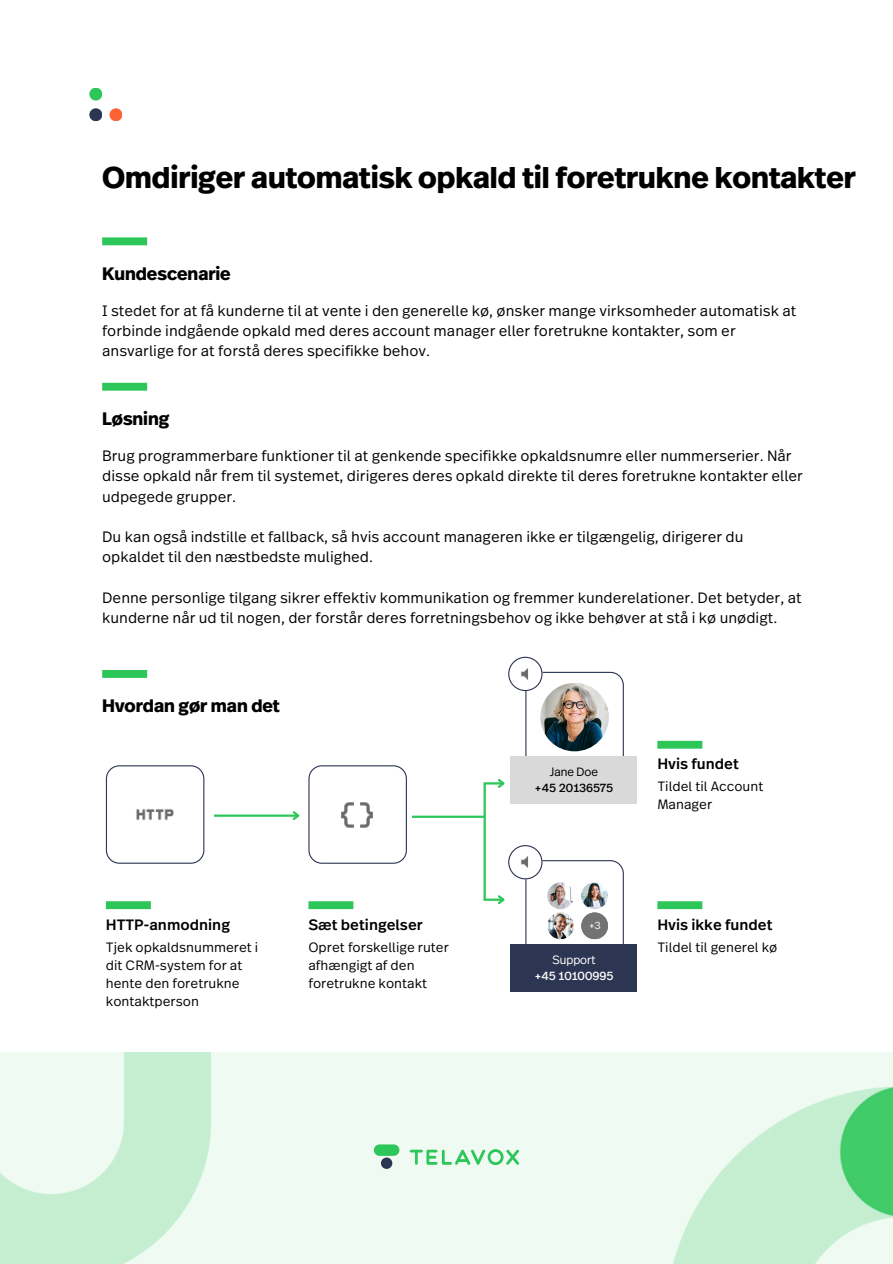
<style>
.page{position:relative;width:893px;height:1264px;background:#fff}
.page>*{position:absolute;margin:0;border:0;box-sizing:border-box;transform-origin:0 0}
.t1{font:700 30px "Real Head Pro";color:#000}
.t2{font:700 18px "Real Head Pro";color:#000}
.t3{font:300 15px/20.2px "Real Text Pro";color:#000}
.t4{font:500 15px "Real Text Pro";color:#000}
.t5{font:300 13.5px/18px "Real Text Pro";color:#000}
.t6{font:12px "Real Head Pro";color:#000}
.t7{font:12px "Real Head Pro";color:#fff}
.t8{font:300 12px "Real Head Pro";color:#000}
.t9{font:300 12px "Real Head Pro";color:#fff}
.t10{font:300 10.5px "Real Head Pro";color:#fff}
</style>
<div class="page">
<div style="left:89px;top:108px;width:13px;height:13px;background:#2c3551;border-radius:50%"></div>
<div style="left:109px;top:108px;width:13px;height:13px;background:#fd6234;border-radius:50%"></div>
<div style="left:89px;top:88px;width:13px;height:13px;background:#2dc659;border-radius:50%"></div>
<div style="left:102px;top:237px;width:45px;height:8px;background:#2dc659"></div>
<div style="left:102px;top:383px;width:45px;height:7px;background:#2dc659"></div>
<div style="left:0;top:1052px;width:892px;height:211px;background:#effbf2"></div>
<img style="left:0;top:1052px;width:210px;height:211px">
<img style="left:673px;top:1086px;width:219px;height:177px">
<svg style="left:410px;top:1149px;width:109px;height:15px"></svg>
<div style="left:381px;top:1157px;width:11px;height:11px;background:#2c3551;border-radius:50%"></div>
<div style="left:374px;top:1144px;width:25px;height:11px;background:#2dc659;border-radius:6px"></div>
<div style="left:102px;top:670px;width:45px;height:8px;background:#2dc659"></div>
<div style="left:106px;top:901px;width:45px;height:8px;background:#2dc659"></div>
<div style="left:308px;top:901px;width:45px;height:8px;background:#2dc659"></div>
<div style="left:657px;top:901px;width:45px;height:8px;background:#2dc659"></div>
<div style="left:657px;top:740px;width:45px;height:8px;background:#2dc659"></div>
<hr style="left:214px;top:814px;width:84px;height:2px;background:#2dc659">
<svg style="left:290px;top:811px;width:10px;height:9px"></svg>
<hr style="left:483px;top:782px;width:20px;height:2px;background:#2dc659">
<svg style="left:496px;top:779px;width:9px;height:9px"></svg>
<hr style="left:483px;top:898px;width:20px;height:2px;background:#2dc659">
<hr style="left:412px;top:815px;width:72px;height:3px;background:#2dc659">
<svg style="left:508px;top:656px;width:115px;height:114px"></svg>
<svg style="left:496px;top:845px;width:127px;height:113px"></svg>
<div style="left:511px;top:756px;width:126px;height:47px;background:#d9d9d9"></div>
<div style="left:511px;top:944px;width:126px;height:48px;background:#2c3551"></div>
<svg style="left:308px;top:765px;width:99px;height:98px"></svg>
<img style="left:338px;top:796px;width:37px;height:37px">
<hr style="left:483px;top:783px;width:3px;height:116px;background:#2dc659">
<svg style="left:106px;top:765px;width:98px;height:98px"></svg>
<img style="left:135px;top:795px;width:40px;height:39px">
<img style="left:547px;top:882px;width:27px;height:27px;border-radius:50%">
<img style="left:540px;top:682px;width:69px;height:69px;border-radius:50%">
<img style="left:547px;top:912px;width:27px;height:27px;border-radius:50%">
<img style="left:581px;top:882px;width:27px;height:27px;border-radius:50%">
<img style="left:517px;top:853px;width:16px;height:17px">
<img style="left:517px;top:665px;width:16px;height:17px">
<p class="t1" style="left:102px;top:155px;width:755px">Omdiriger automatisk opkald til foretrukne kontakter</p>
<p class="t2" style="left:102px;top:260px;width:130px">Kundescenarie</p>
<p class="t3" style="left:102px;top:301px;width:695px">I stedet for at få kunderne til at vente i den generelle kø, ønsker mange virksomheder automatisk at forbinde indgående opkald med deres account manager eller foretrukne kontakter, som er ansvarlige for at forstå deres specifikke behov.</p>
<p class="t2" style="left:102px;top:405px;width:69px">Løsning</p>
<p class="t3" style="left:102px;top:446px;width:702px">Brug programmerbare funktioner til at genkende specifikke opkaldsnumre eller nummerserier. Når disse opkald når frem til systemet, dirigeres deres opkald direkte til deres foretrukne kontakter eller udpegede grupper.</p>
<p class="t3" style="left:102px;top:527px;width:642px">Du kan også indstille et fallback, så hvis account manageren ikke er tilgængelig, dirigerer du opkaldet til den næstbedste mulighed.</p>
<p class="t3" style="left:102px;top:588px;width:701px">Denne personlige tilgang sikrer effektiv kommunikation og fremmer kunderelationer. Det betyder, at kunderne når ud til nogen, der forstår deres forretningsbehov og ikke behøver at stå i kø unødigt.</p>
<p class="t2" style="left:102px;top:692px;width:179px">Hvordan gør man det</p>
<p class="t4" style="left:106px;top:917px;width:126px">HTTP-anmodning</p>
<p class="t5" style="left:106px;top:938px;width:154px">Tjek opkaldsnummeret i dit CRM-system for at hente den foretrukne kontaktperson</p>
<p class="t4" style="left:308px;top:917px;width:116px">Sæt betingelser</p>
<p class="t5" style="left:308px;top:938px;width:142px">Opret forskellige ruter afhængigt af den foretrukne kontakt</p>
<p class="t8" style="left:550px;top:763px;width:50px">Jane Doe</p>
<p class="t6" style="left:534px;top:779px;width:80px">+45 20136575</p>
<p class="t10" style="left:588px;top:918px;width:13px">+3</p>
<p class="t9" style="left:552px;top:951px;width:45px">Support</p>
<p class="t7" style="left:534px;top:967px;width:81px">+45 10100995</p>
<p class="t4" style="left:657px;top:757px;width:83px">Hvis fundet</p>
<p class="t5" style="left:657px;top:778px;width:108px">Tildel til Account<br>Manager</p>
<p class="t4" style="left:657px;top:917px;width:117px">Hvis ikke fundet</p>
<p class="t5" style="left:657px;top:938px;width:121px">Tildel til generel kø</p>
</div>
